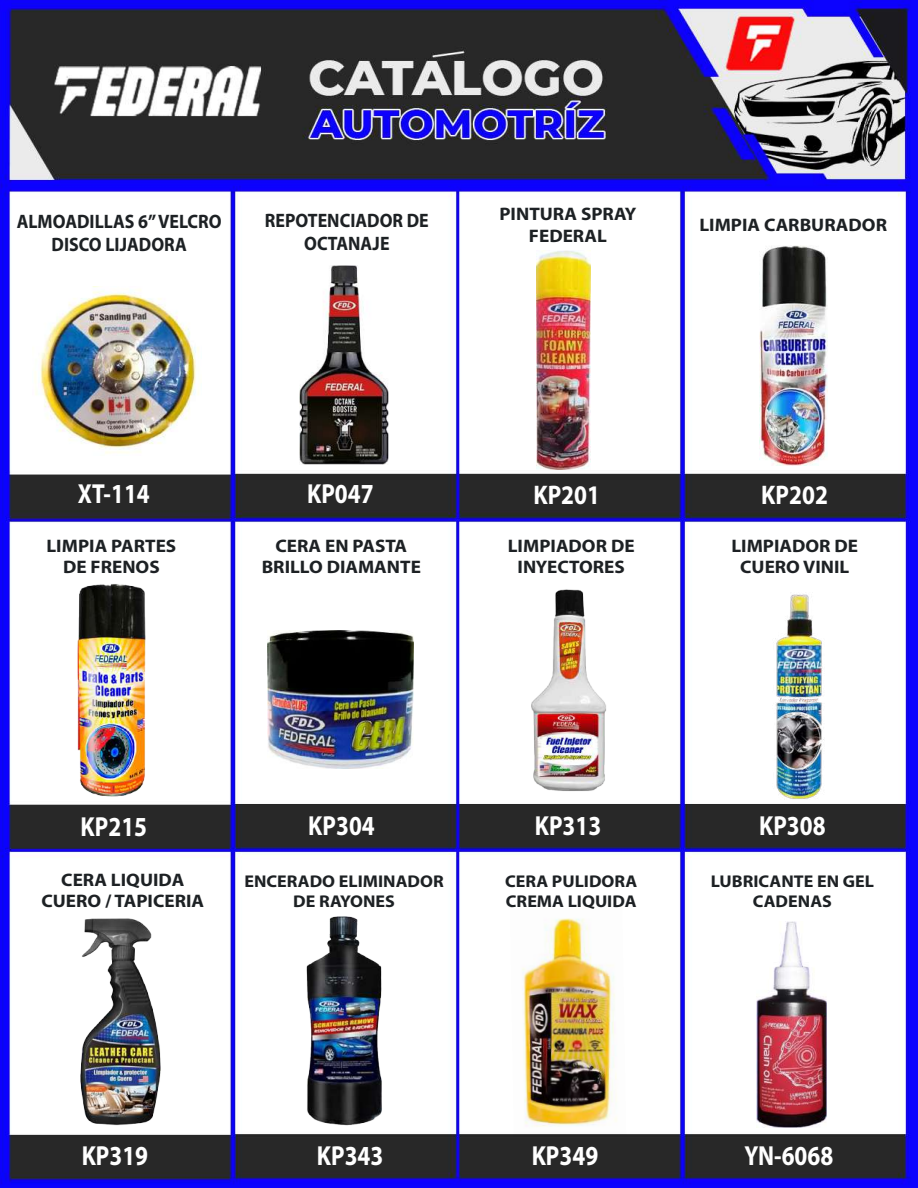
<style>
.page{position:relative;width:918px;height:1188px;background:#fff}
.page>*{position:absolute;margin:0;border:0;box-sizing:border-box;transform-origin:0 0}
.t1{font:27.6px "Myriad Variable Concept";letter-spacing:.195em;color:#fff;scale:.84 1}
.t2{font:27px "Myriad Variable Concept";letter-spacing:.205em;color:#fff;scale:.86 1}
.t3{font:19.5px/23.4px "Myriad Variable Concept";letter-spacing:.235em;color:#1d2124;text-align:center;scale:.92 1}
.t4{font:18.15px/21.8px "Myriad Variable Concept";letter-spacing:.22em;color:#1d2124;text-align:center;scale:1.06 1}
.t5{font:17.1px/20.4px "Myriad Variable Concept";letter-spacing:.235em;color:#1d2124;text-align:center;scale:1.06 1}
</style>
<div class="page">
<img style="left:0;top:0;width:918px;height:1188px">
<img style="left:33px;top:286px;width:169px;height:169px">
<img style="left:299px;top:265px;width:90px;height:200px">
<img style="left:537px;top:250px;width:54px;height:219px">
<img style="left:759px;top:246px;width:68px;height:220px">
<img style="left:68px;top:580px;width:90px;height:226px">
<img style="left:268px;top:631px;width:145px;height:138px">
<img style="left:525px;top:586px;width:85px;height:211px">
<img style="left:744px;top:593px;width:105px;height:206px">
<img style="left:68px;top:910px;width:98px;height:224px">
<img style="left:290px;top:912px;width:112px;height:219px">
<img style="left:510px;top:907px;width:116px;height:230px">
<img style="left:757px;top:921px;width:70px;height:207px">
<p class="t3" style="left:17px;top:209px;width:219px">ALMOADILLAS 6”VELCRO<br>DISCO LIJADORA</p>
<p class="t3" style="left:265px;top:208px;width:176px">REPOTENCIADOR DE<br>OCTANAJE</p>
<p class="t4" style="left:499px;top:203px;width:127px">PINTURA SPRAY<br>FEDERAL</p>
<p class="t4" style="left:699px;top:214px;width:175px">LIMPIA CARBURADOR</p>
<h1 class="t1" style="left:78px;top:478px;width:82px">XT-114</h1>
<h1 class="t1" style="left:307px;top:478px;width:75px">KP047</h1>
<h2 class="t2" style="left:533px;top:479px;width:74px">KP201</h2>
<h2 class="t2" style="left:761px;top:479px;width:74px">KP202</h2>
<p class="t4" style="left:47px;top:535px;width:120px">LIMPIA PARTES<br>DE FRENOS</p>
<p class="t4" style="left:262px;top:535px;width:148px">CERA EN PASTA<br>BRILLO DIAMANTE</p>
<p class="t4" style="left:508px;top:535px;width:117px">LIMPIADOR DE<br>INYECTORES</p>
<p class="t4" style="left:731px;top:535px;width:117px">LIMPIADOR DE<br>CUERO VINIL</p>
<h1 class="t1" style="left:81px;top:811px;width:75px">KP215</h1>
<h1 class="t1" style="left:308px;top:810px;width:75px">KP304</h1>
<h1 class="t1" style="left:535px;top:810px;width:75px">KP313</h1>
<h1 class="t1" style="left:759px;top:810px;width:75px">KP308</h1>
<p class="t4" style="left:41px;top:869px;width:151px">CERA LIQUIDA<br>CUERO / TAPICERIA</p>
<p class="t5" style="left:244px;top:871px;width:186px">ENCERADO ELIMINADOR<br>DE RAYONES</p>
<p class="t5" style="left:505px;top:871px;width:122px;text-align:left">CERA PULIDORA<br>CREMA LIQUIDA</p>
<p class="t5" style="left:711px;top:871px;width:152px">LUBRICANTE EN GEL<br>CADENAS</p>
<h1 class="t1" style="left:82px;top:1139px;width:75px">KP319</h1>
<h1 class="t1" style="left:317px;top:1139px;width:75px">KP343</h1>
<h1 class="t1" style="left:532px;top:1139px;width:75px">KP349</h1>
<h1 class="t1" style="left:745px;top:1139px;width:102px">YN-6068</h1>
</div>
